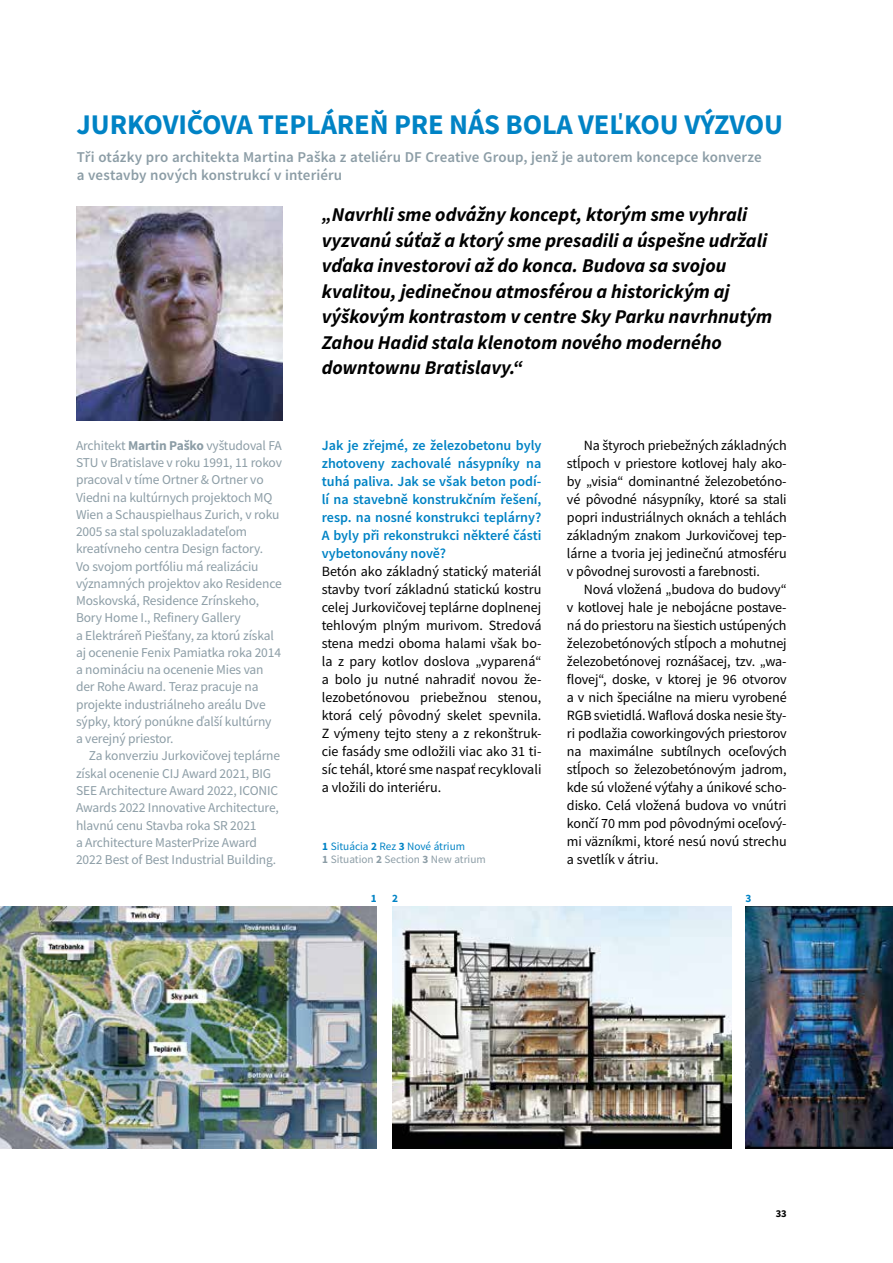
<style>
.page{position:relative;width:893px;height:1263px;background:#fff}
.page>*{position:absolute;margin:0;border:0;box-sizing:border-box;transform-origin:0 0}
.t1{font:700 28.5px "Source Sans Pro";letter-spacing:-.005em;color:#0083c5}
.t2{font:italic 700 19.5px/25.5px "Source Sans Pro";color:#000}
.t3{font:600 15px/18.8px "Source Sans Pro";letter-spacing:.005em;color:#8c9da6}
.t4{font:14.1px/18px "Source Sans Pro";letter-spacing:-.01em;color:#000;text-align:justify}
.t5{font:600 14.1px/18px "Source Sans Pro";color:#0083c5;text-align:justify}
.t6{font:13.5px/17.2px "Source Sans Pro";letter-spacing:-.01em;color:#8c9da6}
.t7{font:11.25px/13.5px "Source Sans Pro";color:#8c9da6}
.t8{font:700 11.25px "Source Sans Pro";color:#0083c5}
.t9{font:700 10.5px "Source Sans Pro";color:#000}
.s1{font-weight:700}
.s2{font-weight:700;color:#0083c5}
.s3{color:#0083c5}
</style>
<div class="page">
<img style="left:77px;top:206px;width:205px;height:215px">
<img style="left:0;top:906px;width:377px;height:243px">
<img style="left:392px;top:906px;width:339px;height:243px">
<img style="left:745px;top:906px;width:148px;height:243px">
<h1 class="t1" style="left:77px;top:105px;width:708px">JURKOVIČOVA TEPLÁREŇ PRE NÁS BOLA VEĽKOU VÝZVOU</h1>
<p class="t3" style="left:77px;top:147px;width:686px">Tři otázky pro architekta Martina Paška z ateliéru DF Creative Group, jenž je autorem koncepce konverze a vestavby nových konstrukcí v interiéru</p>
<p class="t6" style="left:76px;top:437px;width:208px">Architekt <span class="s1">Martin Paško</span> vyštudoval FA STU v Bratislave v roku 1991, 11 rokov pracoval v tíme Ortner &amp; Ortner vo Viedni na kultúrnych projektoch MQ Wien a Schauspielhaus Zurich, v roku 2005 sa stal spoluzakladateľom kreatívneho centra Design factory.<br>Vo svojom portfóliu má realizáciu významných projektov ako Residence Moskovská, Residence Zrínskeho, Bory Home I., Refinery Gallery<br>a Elektráreň Piešťany, za ktorú získal aj ocenenie Fenix Pamiatka roka 2014 a nomináciu na ocenenie Mies van der Rohe Award. Teraz pracuje na projekte industriálneho areálu Dve sýpky, ktorý ponúkne ďalší kultúrny<br>a verejný priestor.</p>
<p class="t6" style="left:76px;top:747px;width:206px;text-indent:13px">Za konverziu Jurkovičovej teplárne získal ocenenie CIJ Award 2021, BIG SEE Architecture Award 2022, ICONIC Awards 2022 Innovative Architecture, hlavnú cenu Stavba roka SR 2021<br>a Architecture MasterPrize Award 2022 Best of Best Industrial Building.</p>
<p class="t2" style="left:322px;top:201px;width:452px">„Navrhli sme odvážny koncept, ktorým sme vyhrali vyzvanú súťaž a ktorý sme presadili a úspešne udržali vďaka investorovi až do konca. Budova sa svojou kvalitou, jedinečnou atmosférou a historickým aj výškovým kontrastom v centre Sky Parku navrhnutým Zahou Hadid stala klenotom nového moderného downtownu Bratislavy.“</p>
<p class="t5" style="left:322px;top:436px;width:221px">Jak je zřejmé, ze železobetonu byly zhotoveny zachovalé násypníky na tuhá paliva. Jak se však beton podí&shy;lí na stavebně konstrukčním řešení, resp. na nosné konstrukci teplárny?<br>A byly při rekonstrukci některé části vybetonovány nově?</p>
<p class="t4" style="left:322px;top:562px;width:221px">Betón ako základný statický materiál stavby tvorí základnú statickú kostru celej Jurkovičovej teplárne doplnenej tehlovým plným murivom. Stredová stena medzi oboma halami však bo&shy;la z pary kotlov doslova „vyparená“ a bolo ju nutné nahradiť novou že&shy;lezobetónovou priebežnou stenou, ktorá celý pôvodný skelet spevnila.<br>Z výmeny tejto steny a z rekonštruk&shy;cie fasády sme odložili viac ako 31 ti&shy;síc tehál, ktoré sme naspať recyklovali a vložili do interiéru.</p>
<p class="t7" style="left:322px;top:839px;width:165px"><span class="s2">1</span> <span class="s3">Situácia</span> <span class="s2">2</span> <span class="s3">Rez</span> <span class="s2">3</span> <span class="s3">Nové átrium<br></span><span class="s1">1</span> Situation <span class="s1">2</span> Section <span class="s1">3</span> New atrium</p>
<p class="t4" style="left:567px;top:436px;width:221px;text-indent:17px">Na štyroch priebežných základných stĺpoch v priestore kotlovej haly ako&shy;by „visia“ dominantné železobetóno&shy;vé pôvodné násypníky, ktoré sa stali popri industriálnych oknách a tehlách základným znakom Jurkovičovej tep&shy;lárne a tvoria jej jedinečnú atmosféru v pôvodnej surovosti a farebnosti.</p>
<p class="t4" style="left:567px;top:580px;width:221px;text-indent:17px">Nová vložená „budova do budovy“ v kotlovej hale je nebojácne postave&shy;ná do priestoru na šiestich ustúpených železobetónových stĺpoch a mohutnej železobetónovej roznášacej, tzv. „wa&shy;flovej“, doske, v ktorej je 96 otvorov a v nich špeciálne na mieru vyrobené RGB svietidlá. Waflová doska nesie šty&shy;ri podlažia coworkingových priestorov na maximálne subtílnych oceľových stĺpoch so železobetónovým jadrom, kde sú vložené výťahy a únikové scho&shy;disko. Celá vložená budova vo vnútri končí 70 mm pod pôvodnými oceľový&shy;mi väzníkmi, ktoré nesú novú strechu a svetlík v átriu.</p>
<p class="t8" style="left:371px;top:891px;width:7px">1</p>
<p class="t8" style="left:392px;top:891px;width:7px">2</p>
<p class="t8" style="left:745px;top:891px;width:7px">3</p>
<p class="t9" style="left:776px;top:1206px;width:13px">33</p>
</div>
